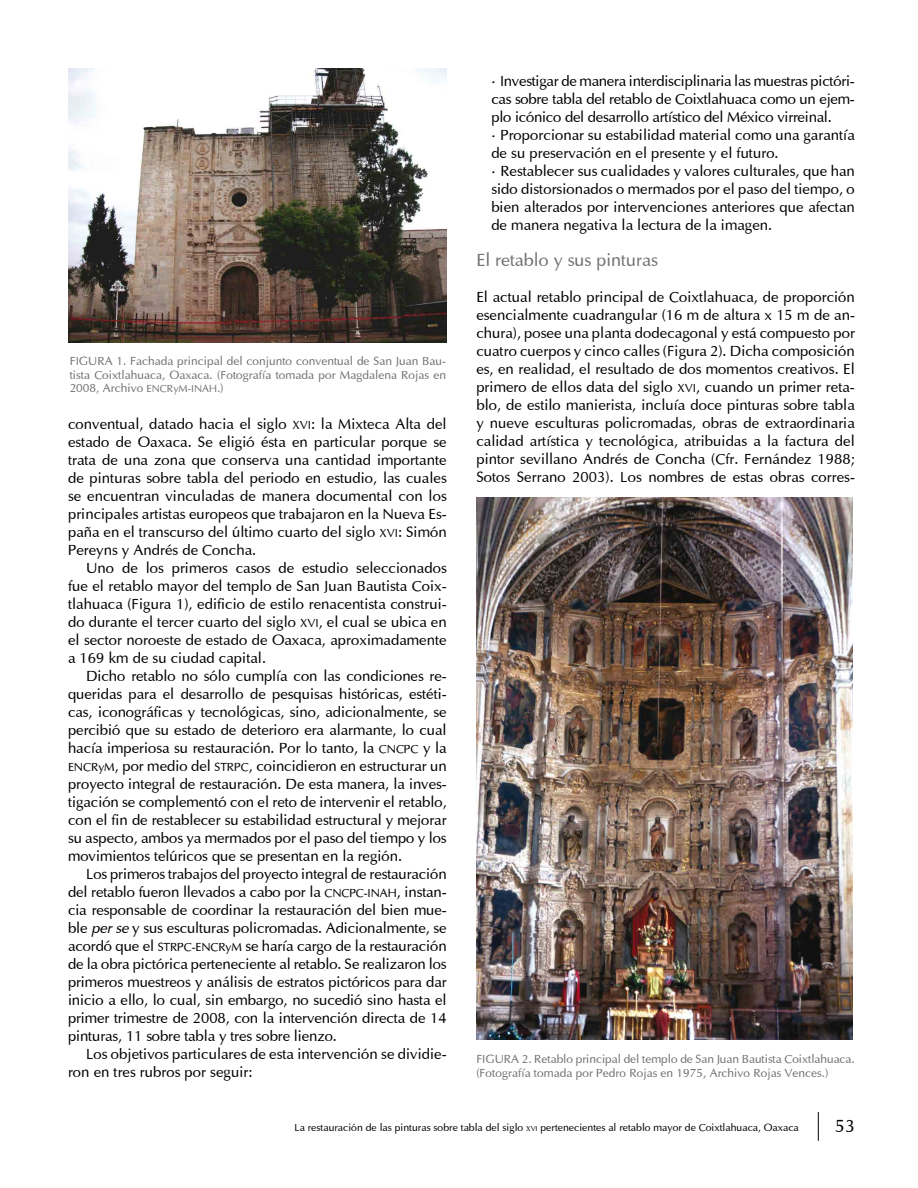
<style>
.page{position:relative;width:918px;height:1188px;background:#fff}
.page>*{position:absolute;margin:0;border:0;box-sizing:border-box;transform-origin:0 0}
.t1{font:18px "Optima";color:#707172}
.t2{font:18px "Optima";color:#000}
.t3{font:15px/18px "Optima";color:#000;text-align:justify}
.t4{font:12px/13.5px "Optima";color:#707172;text-align:justify}
.t5{font:10.5px "Optima";color:#000}
.s1{font-size:10.5px}
.s2{font-size:12px}
.s3{font-style:italic}
.s4{font-size:7.35px}
</style>
<div class="page">
<svg style="left:818px;top:1112px;width:1px;height:29px"></svg>
<img style="left:68px;top:68px;width:378px;height:275px">
<img style="left:476px;top:497px;width:376px;height:543px">
<p class="t4" style="left:70px;top:354px;width:378px">FIGURA 1. Fachada principal del conjunto conventual de San Juan Bau&shy;tista Coixtlahuaca, Oaxaca. (Fotografía tomada por Magdalena Rojas en 2008, Archivo <span class="s1">ENCRyM-INAH.</span>)</p>
<p class="t3" style="left:68px;top:415px;width:380px">conventual, datado hacia el siglo <span class="s2">XVI</span>: la Mixteca Alta del estado de Oaxaca. Se eligió ésta en particular porque se trata de una zona que conserva una cantidad importante de pinturas sobre tabla del periodo en estudio, las cuales se encuentran vinculadas de manera documental con los principales artistas europeos que trabajaron en la Nueva Es&shy;paña en el transcurso del último cuarto del siglo <span class="s2">XVI</span>: Simón Pereyns y Andrés de Concha.</p>
<p class="t3" style="left:68px;top:559px;width:380px;text-indent:18px">Uno de los primeros casos de estudio seleccionados fue el retablo mayor del templo de San Juan Bautista Coix&shy;tlahuaca (Figura 1), edificio de estilo renacentista construi&shy;do durante el tercer cuarto del siglo <span class="s2">XVI</span>, el cual se ubica en el sector noroeste de estado de Oaxaca, aproximadamente a 169 km de su ciudad capital.</p>
<p class="t3" style="left:68px;top:667px;width:380px;text-indent:18px">Dicho retablo no sólo cumplía con las condiciones re&shy;queridas para el desarrollo de pesquisas históricas, estéti&shy;cas, iconográficas y tecnológicas, sino, adicionalmente, se percibió que su estado de deterioro era alarmante, lo cual hacía imperiosa su restauración. Por lo tanto, la <span class="s2">CNCPC</span> y la <span class="s2">ENCRyM</span>, por medio del <span class="s2">STRPC</span>, coincidieron en estructurar un proyecto integral de restauración. De esta manera, la inves&shy;tigación se complementó con el reto de intervenir el retablo, con el fin de restablecer su estabilidad estructural y mejorar su aspecto, ambos ya mermados por el paso del tiempo y los movimientos telúricos que se presentan en la región.</p>
<p class="t3" style="left:68px;top:865px;width:380px;text-indent:18px">Los primeros trabajos del proyecto integral de restauración del retablo fueron llevados a cabo por la <span class="s2">CNCPC-INAH</span>, instan&shy;cia responsable de coordinar la restauración del bien mue&shy;ble <span class="s3">perse</span> y sus esculturas policromadas. Adicionalmente, se acordó que el <span class="s2">STRPC-ENCRyM</span> se haría cargo de la restauración de la obra pictórica perteneciente al retablo. Se realizaron los primeros muestreos y análisis de estratos pictóricos para dar inicio a ello, lo cual, sin embargo, no sucedió sino hasta el primer trimestre de 2008, con la intervención directa de 14 pinturas, 11 sobre tabla y tres sobre lienzo.</p>
<p class="t3" style="left:68px;top:1045px;width:380px;text-indent:18px">Los objetivos particulares de esta intervención se dividie&shy;ron en tres rubros por seguir:</p>
<p class="t3" style="left:491px;top:72px;width:365px">•Investigar de manera interdisciplinaria las muestras pictóri&shy;cas sobre tabla del retablo de Coixtlahuaca como un ejem&shy;plo icónico del desarrollo artístico del México virreinal.</p>
<p class="t3" style="left:491px;top:126px;width:365px">•Proporcionar su estabilidad material como una garantía de su preservación en el presente y el futuro.</p>
<p class="t3" style="left:491px;top:162px;width:365px">•Restablecer sus cualidades y valores culturales, que han sido distorsionados o mermados por el paso del tiempo, o bien alterados por intervenciones anteriores que afectan de manera negativa la lectura de la imagen.</p>
<p class="t1" style="left:476px;top:249px;width:183px">El retablo y sus pinturas</p>
<p class="t3" style="left:476px;top:288px;width:380px">El actual retablo principal de Coixtlahuaca, de proporción esencialmente cuadrangular (16 m de altura x 15 m de an&shy;chura), posee una planta dodecagonal y está compuesto por cuatro cuerpos y cinco calles (Figura 2). Dicha composición es, en realidad, el resultado de dos momentos creativos. El primero de ellos data del siglo <span class="s2">XVI</span>, cuando un primer reta&shy;blo, de estilo manierista, incluía doce pinturas sobre tabla y nueve esculturas policromadas, obras de extraordinaria calidad artística y tecnológica, atribuidas a la factura del pintor sevillano Andrés de Concha (Cfr. Fernández 1988; Sotos Serrano 2003). Los nombres de estas obras corres-</p>
<p class="t4" style="left:476px;top:1052px;width:380px">FIGURA 2. Retablo principal del templo de San Juan Bautista Coixtlahuaca. (Fotografía tomada por Pedro Rojas en 1975, Archivo Rojas Vences.)</p>
<p class="t5" style="left:294px;top:1121px;width:506px">La restauración de las pinturas sobre tabla del siglo <span class="s4">xvi</span> pertenecientes al retablo mayor de Coixtlahuaca, Oaxaca</p>
<p class="t2" style="left:835px;top:1115px;width:21px">53</p>
</div>
